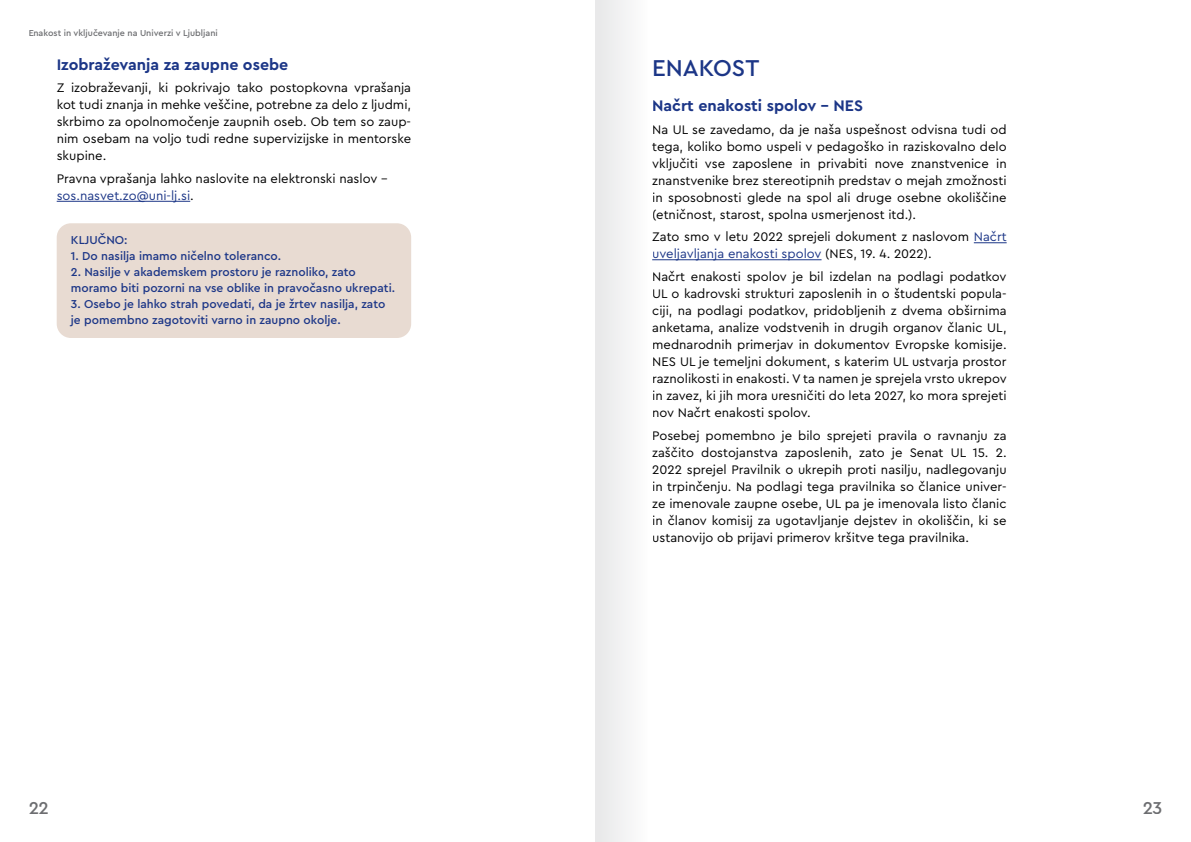
<style>
.page{position:relative;width:1191px;height:842px;background:#fff}
.page>*{position:absolute;margin:0;border:0;box-sizing:border-box;transform-origin:0 0}
.t1{font:500 24px "Cera Pro";color:#1c3687}
.t2{font:500 18px "Cera Pro";color:#6d6e71}
.t3{font:700 16px "Cera Pro";color:#1c3687}
.t4{font:13px/17px "Cera Pro";color:#000;text-align:justify}
.t5{font:500 12px/16px "Cera Pro";color:#1c3687}
.t6{font:500 9px "Cera Pro";color:#6d6e71}
.s1{color:#1c3687}
</style>
<div class="page">
<hr style="left:57px;top:201px;width:133px;height:1px;background:#1c3687">
<div style="left:57px;top:223px;width:354px;height:115px;background:#e8dbd2;border-radius:14px"></div>
<hr style="left:973px;top:242px;width:33px;height:1px;background:#1c3687">
<hr style="left:652px;top:259px;width:169px;height:1px;background:#1c3687">
<div style="left:595px;top:0;width:57px;height:842px;background:#f1f1f1"></div>
<p class="t6" style="left:28px;top:27px;width:191px">Enakost in vključevanje na Univerzi v Ljubljani</p>
<p class="t3" style="left:57px;top:54px;width:233px">Izobraževanja za zaupne osebe</p>
<p class="t4" style="left:57px;top:79px;width:356px">Z izobraževanji, ki pokrivajo tako postopkovna vprašanja kot tudi znanja in mehke veščine, potrebne za delo z ljudmi, skrbimo za opolnomočenje zaupnih oseb. Ob tem so zaup&shy;nim osebam na voljo tudi redne supervizijske in mentorske skupine.</p>
<p class="t4" style="left:57px;top:170px;width:332px">Pravna vprašanja lahko naslovite na elektronski naslov – <span class="s1">sos.nasvet.zo@uni-lj.si</span>.</p>
<p class="t5" style="left:71px;top:232px;width:58px">KLJUČNO:</p>
<p class="t5" style="left:71px;top:248px;width:212px">1. Do nasilja imamo ničelno toleranco.</p>
<p class="t5" style="left:71px;top:264px;width:326px">2. Nasilje v akademskem prostoru je raznoliko, zato moramo biti pozorni na vse oblike in pravočasno ukrepati.</p>
<p class="t5" style="left:71px;top:296px;width:316px">3. Osebo je lahko strah povedati, da je žrtev nasilja, zato je pomembno zagotoviti varno in zaupno okolje.</p>
<h1 class="t1" style="left:652px;top:52px;width:109px">ENAKOST</h1>
<p class="t3" style="left:652px;top:95px;width:212px">Načrt enakosti spolov – NES</p>
<p class="t4" style="left:652px;top:120px;width:356px">Na UL se zavedamo, da je naša uspešnost odvisna tudi od tega, koliko bomo uspeli v pedagoško in raziskovalno delo vključiti vse zaposlene in privabiti nove znanstvenice in znanstvenike brez stereotipnih predstav o mejah zmožnosti in sposobnosti glede na spol ali druge osebne okoliščine (etničnost, starost, spolna usmerjenost itd.).</p>
<p class="t4" style="left:652px;top:228px;width:356px">Zato smo v letu 2022 sprejeli dokument z naslovom <span class="s1">Načrt uveljavljanja enakosti spolov</span> (NES, 19. 4. 2022).</p>
<p class="t4" style="left:652px;top:268px;width:356px">Načrt enakosti spolov je bil izdelan na podlagi podatkov UL o kadrovski strukturi zaposlenih in o študentski popula&shy;ciji, na podlagi podatkov, pridobljenih z dvema obširnima anketama, analize vodstvenih in drugih organov članic UL, mednarodnih primerjav in dokumentov Evropske komisije.<br>NES UL je temeljni dokument, s katerim UL ustvarja prostor raznolikosti in enakosti. V ta namen je sprejela vrsto ukrepov in zavez, ki jih mora uresničiti do leta 2027, ko mora sprejeti nov Načrt enakosti spolov.</p>
<p class="t4" style="left:652px;top:426px;width:356px">Posebej pomembno je bilo sprejeti pravila o ravnanju za zaščito dostojanstva zaposlenih, zato je Senat UL 15. 2.<br>2022 sprejel Pravilnik o ukrepih proti nasilju, nadlegovanju in trpinčenju. Na podlagi tega pravilnika so članice univer&shy;ze imenovale zaupne osebe, UL pa je imenovala listo članic in članov komisij za ugotavljanje dejstev in okoliščin, ki se ustanovijo ob prijavi primerov kršitve tega pravilnika.</p>
<h2 class="t2" style="left:28px;top:796px;width:22px">22</h2>
<h2 class="t2" style="left:1142px;top:796px;width:22px">23</h2>
</div>
